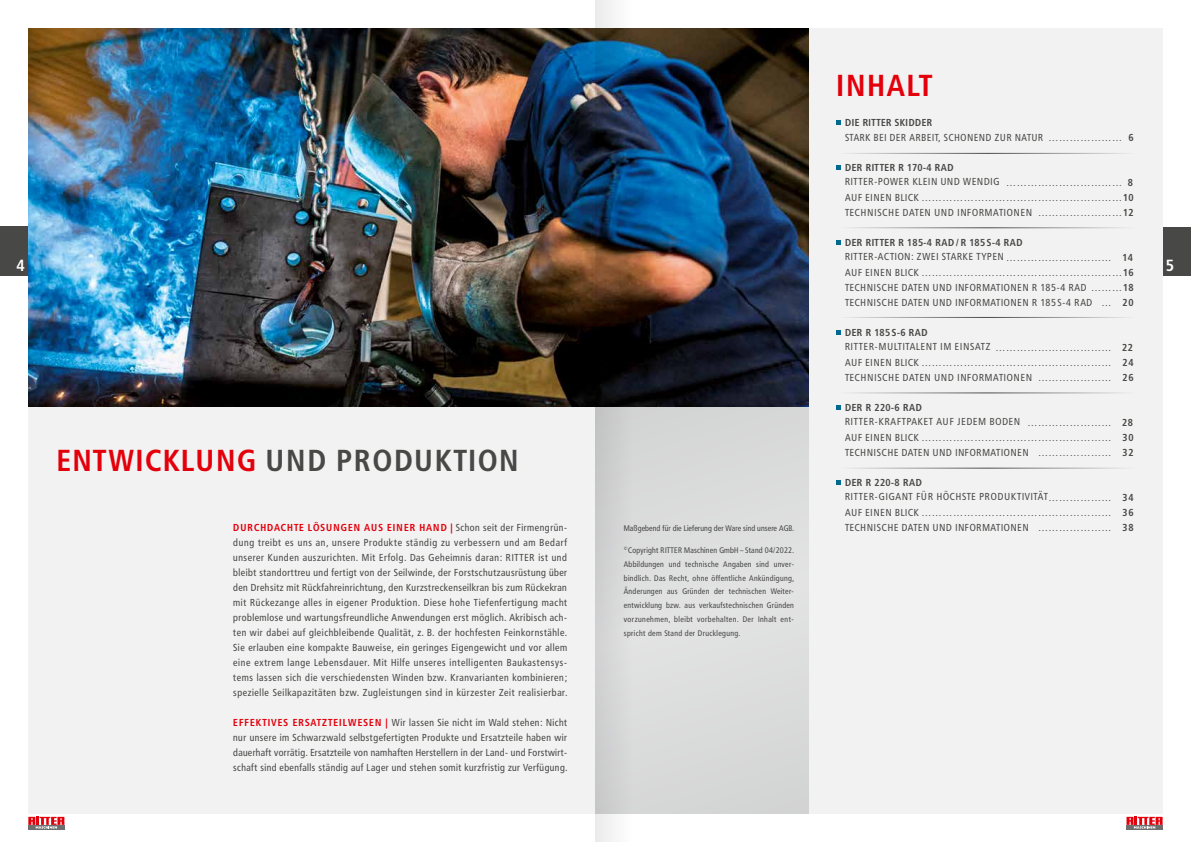
<style>
.page{position:relative;width:1191px;height:842px;background:#fff}
.page>*{position:absolute;margin:0;border:0;box-sizing:border-box;transform-origin:0 0}
.t1{font:700 30px "Frutiger Condensed BQ";letter-spacing:.07em;color:#484847}
.t2{font:700 30px "Frutiger Condensed BQ";letter-spacing:.06em;color:#e3000b}
.t3{font:700 16px "Frutiger Condensed BQ";color:#fff}
.t4{font:10px/15px "Frutiger Condensed BQ";letter-spacing:.08em;color:#484847}
.t5{font:8px/13.8px "Frutiger Condensed BQ";letter-spacing:.045em;color:#484847;text-align:justify}
.t6{font:8px "Frutiger Condensed BQ";letter-spacing:.015em;color:#484847}
.s1{font-weight:700}
.s2{color:#e3000b}
.s3{font-weight:700;color:#e3000b}
</style>
<div class="page">
<div style="left:28px;top:28px;width:1134px;height:786px;background:#f2f2f2"></div>
<svg style="left:836px;top:120px;width:5px;height:5px"></svg>
<svg style="left:836px;top:165px;width:5px;height:5px"></svg>
<svg style="left:836px;top:240px;width:5px;height:5px"></svg>
<svg style="left:836px;top:330px;width:5px;height:5px"></svg>
<svg style="left:836px;top:405px;width:5px;height:5px"></svg>
<svg style="left:836px;top:480px;width:5px;height:5px"></svg>
<hr style="left:836px;top:153px;width:298px;height:1px;background:#484847">
<hr style="left:836px;top:227px;width:298px;height:1px;background:#484847">
<hr style="left:836px;top:317px;width:298px;height:1px;background:#484847">
<hr style="left:836px;top:393px;width:298px;height:1px;background:#484847">
<hr style="left:836px;top:468px;width:298px;height:1px;background:#484847">
<div style="left:595px;top:407px;width:213px;height:407px;background:#dcdcdc"></div>
<img style="left:28px;top:28px;width:780px;height:379px">
<div style="left:1162px;top:227px;width:29px;height:49px;background:#484847"></div>
<div style="left:0;top:227px;width:28px;height:49px;background:#484847"></div>
<svg style="left:28px;top:817px;width:36px;height:12px"></svg>
<svg style="left:1126px;top:817px;width:36px;height:12px"></svg>
<svg style="left:595px;top:0;width:65px;height:842px"></svg>
<h1 class="t2" style="left:836px;top:67px;width:97px">INHALT</h1>
<p class="t4" style="left:845px;top:115px;width:290px"><span class="s1">DIE RITTER SKIDDER<br></span>STARK BEI DER ARBEIT, SCHONEND ZUR NATUR ………………… <span class="s1">6</span></p>
<p class="t4" style="left:845px;top:160px;width:289px;line-height:14px"><span class="s1">DER RITTER R 170-4 RAD<br></span>RITTER-POWER KLEIN UND WENDIG …………………………… <span class="s1">8</span></p>
<p class="t4" style="left:845px;top:190px;width:290px">AUF EINEN BLICK …………………………………………………<span class="s1">10<br></span>TECHNISCHE DATEN UND INFORMATIONEN ……………………<span class="s1">12</span></p>
<p class="t4" style="left:845px;top:235px;width:289px;line-height:14px"><span class="s1">DER RITTER R 185-4 RAD / R 185S-4 RAD<br></span>RITTER-ACTION: ZWEI STARKE TYPEN ………………………… <span class="s1">14</span></p>
<p class="t4" style="left:845px;top:265px;width:290px;text-align:justify">AUF EINEN BLICK …………………………………………………<span class="s1">16<br></span>TECHNISCHE DATEN UND INFORMATIONEN R 185-4 RAD ………<span class="s1">18<br></span>TECHNISCHE DATEN UND INFORMATIONEN R 185S-4 RAD … <span class="s1">20</span></p>
<p class="t4" style="left:845px;top:325px;width:289px;line-height:14px"><span class="s1">DER R 185S-6 RAD<br></span>RITTER-MULTITALENT IM EINSATZ …………………………… <span class="s1">22</span></p>
<p class="t4" style="left:845px;top:355px;width:290px">AUF EINEN BLICK ……………………………………………… <span class="s1">24<br></span>TECHNISCHE DATEN UND INFORMATIONEN ………………… <span class="s1">26</span></p>
<p class="t4" style="left:845px;top:400px;width:289px;line-height:14px"><span class="s1">DER R 220-6 RAD<br></span>RITTER-KRAFTPAKET AUF JEDEM BODEN …………………… <span class="s1">28</span></p>
<p class="t4" style="left:845px;top:430px;width:290px">AUF EINEN BLICK ……………………………………………… <span class="s1">30<br></span>TECHNISCHE DATEN UND INFORMATIONEN ………………… <span class="s1">32</span></p>
<p class="t4" style="left:845px;top:475px;width:290px;line-height:14px"><span class="s1">DER R 220-8 RAD<br></span>RITTER-GIGANT FÜR HÖCHSTE PRODUKTIVITÄT……………… <span class="s1">34</span></p>
<p class="t4" style="left:845px;top:505px;width:290px">AUF EINEN BLICK ……………………………………………… <span class="s1">36</span></p>
<h2 class="t3" style="left:16px;top:256px;width:10px">4</h2>
<h2 class="t3" style="left:1166px;top:256px;width:10px">5</h2>
<h1 class="t1" style="left:57px;top:442px;width:463px"><span class="s2">ENTWICKLUNG</span> UND PRODUKTION</h1>
<p class="t4" style="left:233px;top:520px;width:335px;text-align:justify"><span class="s3">DURCHDACHTE LÖSUNGEN AUS EINER HAND |</span> Schon seit der Firmengrün&shy;dung treibt es uns an, unsere Produkte ständig zu verbessern und am Bedarf unserer Kunden auszurichten. Mit Erfolg. Das Geheimnis daran: RITTER ist und bleibt standorttreu und fertigt von der Seilwinde, der Forstschutzausrüstung über den Drehsitz mit Rückfahreinrichtung, den Kurzstreckenseilkran bis zum Rückekran mit Rückezange alles in eigener Produktion. Diese hohe Tiefenfertigung macht problemlose und wartungsfreundliche Anwendungen erst möglich. Akribisch ach&shy;ten wir dabei auf gleichbleibende Qualität, z. B. der hochfesten Feinkornstähle.<br>Sie erlauben eine kompakte Bauweise, ein geringes Eigengewicht und vor allem eine extrem lange Lebensdauer. Mit Hilfe unseres intelligenten Baukastensys&shy;tems lassen sich die verschiedensten Winden bzw. Kranvarianten kombinieren; spezielle Seilkapazitäten bzw. Zugleistungen sind in kürzester Zeit realisierbar.</p>
<p class="t4" style="left:233px;top:715px;width:335px;text-align:justify"><span class="s3">EFFEKTIVES ERSATZTEILWESEN |</span> Wir lassen Sie nicht im Wald stehen: Nicht nur unsere im Schwarzwald selbstgefertigten Produkte und Ersatzteile haben wir dauerhaft vorrätig. Ersatzteile von namhaften Herstellern in der Land- und Forstwirt&shy;schaft sind ebenfalls ständig auf Lager und stehen somit kurzfristig zur Verfügung.</p>
<p class="t6" style="left:624px;top:523px;width:172px">Maßgebend für die Lieferung der Ware sind unsere AGB.</p>
<p class="t4" style="left:845px;top:520px;width:290px">TECHNISCHE DATEN UND INFORMATIONEN ………………… <span class="s1">38</span></p>
<p class="t5" style="left:624px;top:543px;width:172px"><sup>©</sup>Copyright RITTER Maschinen GmbH – Stand 04/2022.<br>Abbildungen und technische Angaben sind unver&shy;bindlich. Das Recht, ohne öffentliche Ankündigung, Änderungen aus Gründen der technischen Weiter&shy;entwicklung bzw. aus verkaufstechnischen Gründen vorzunehmen, bleibt vorbehalten. Der Inhalt ent&shy;spricht dem Stand der Drucklegung.</p>
</div>
